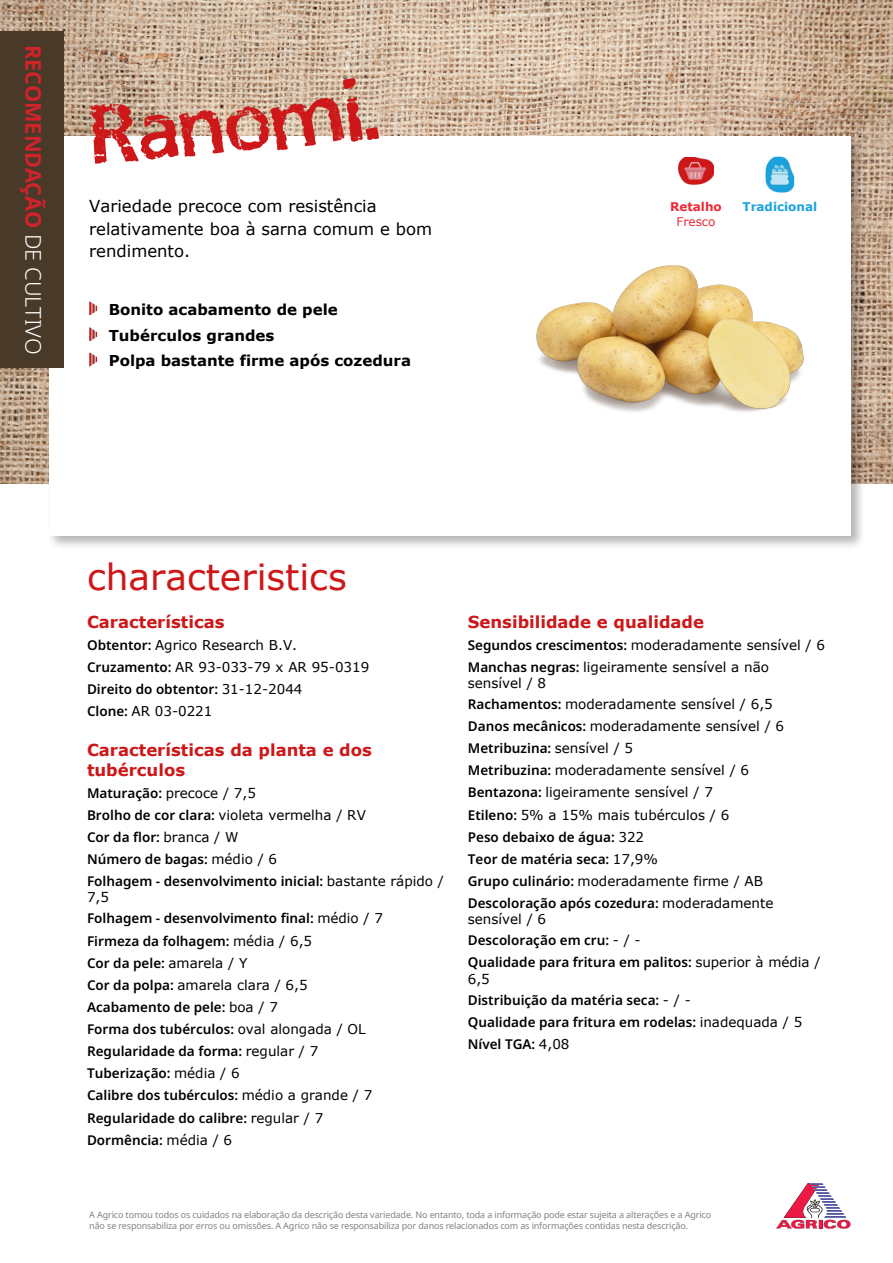
<style>
.page{position:relative;width:893px;height:1263px;background:#fff}
.page>*{position:absolute;margin:0;border:0;box-sizing:border-box;transform-origin:0 0}
.t1{font:84px "Agrico Tuberosum Cyrillic";color:#cd1719}
.t2{font:36px "Verdana";color:#cd1719}
.t3{font:700 21.75px "Noto Sans";color:#d1232a}
.t4{font:700 16.5px/20.1px "Verdana";color:#cd1719}
.t5{font:16.5px/22.5px "Verdana";color:#000}
.t6{font:700 15px/25.7px "Verdana";color:#000}
.t7{font:600 13.5px/22.2px "Noto Sans";color:#000}
.t8{font:13.5px/22.2px "Verdana";color:#000}
.t9{font:700 12px "Verdana";color:#1aa2dd}
.t10{font:700 12px "Verdana";color:#ed2939}
.t11{font:12px "Verdana";color:#ed2939}
.t12{font:9px/11.2px "Noto Sans";letter-spacing:-.015em;color:#808285}
.s1{font-weight:300;color:#fff}
.s2{font-family:"Noto Sans";font-weight:600}
.s3{font-family:"Verdana";font-weight:400}
</style>
<div class="page">
<img style="left:0;top:0;width:893px;height:483px">
<div style="left:47px;top:134px;width:818px;height:416px;background:#231f20;opacity:.33"></div>
<div style="left:49px;top:136px;width:801px;height:400px;background:#fff"></div>
<svg style="left:776px;top:1183px;width:74px;height:46px"></svg>
<div style="left:0;top:32px;width:64px;height:336px;background:#493929"></div>
<img style="left:89px;top:301px;width:8px;height:14px">
<img style="left:89px;top:327px;width:8px;height:14px">
<img style="left:89px;top:353px;width:8px;height:14px">
<img style="left:678px;top:157px;width:36px;height:28px">
<img style="left:765px;top:157px;width:29px;height:36px">
<img style="left:536px;top:265px;width:268px;height:147px">
<h3 class="t3" style="left:49px;top:45px;width:311px;rotate:90deg">RECOMENDAÇÃO <span class="s1">DE CULTIVO</span></h3>
<h1 class="t1" style="left:86px;top:102px;width:293px;rotate:-5deg">Ranomi.</h1>
<p class="t5" style="left:89px;top:195px;width:344px">Variedade precoce com resistência relativamente boa à sarna comum e bom rendimento.</p>
<p class="t6" style="left:109px;top:296px;width:304px">Bonito acabamento de pele<br>Tubérculos grandes<br>Polpa bastante firme após cozedura</p>
<p class="t10" style="left:670px;top:199px;width:53px">Retalho</p>
<p class="t11" style="left:676px;top:214px;width:40px">Fresco</p>
<p class="t9" style="left:742px;top:199px;width:76px">Tradicional</p>
<h2 class="t2" style="left:87px;top:554px;width:261px">characteristics</h2>
<p class="t4" style="left:87px;top:611px;width:139px">Características</p>
<p class="t8" style="left:87px;top:633px;width:284px"><span class="s2">Obtentor:</span> Agrico Research B.V.<br><span class="s2">Cruzamento:</span> AR 93-033-79 x AR 95-0319</p>
<p class="t7" style="left:87px;top:677px;width:217px">Direito do obtentor: <span class="s3">31-12-2044</span></p>
<p class="t8" style="left:87px;top:699px;width:127px"><span class="s2">Clone:</span> AR 03-0221</p>
<p class="t4" style="left:87px;top:739px;width:286px">Características da planta e dos tubérculos</p>
<p class="t8" style="left:87px;top:781px;width:280px"><span class="s2">Maturação:</span> precoce / 7,5<br><span class="s2">Brolho de cor clara:</span> violeta vermelha / RV</p>
<p class="t7" style="left:87px;top:826px;width:358px">Cor da flor: <span class="s3">branca / W<br></span>Número de bagas: <span class="s3">médio / 6<br></span>Folhagem - desenvolvimento inicial: <span class="s3">bastante rápido /</span></p>
<p class="t8" style="left:87px;top:886px;width:24px">7,5</p>
<p class="t7" style="left:87px;top:907px;width:298px">Folhagem - desenvolvimento final: <span class="s3">médio / 7<br></span>Firmeza da folhagem: <span class="s3">média / 6,5<br></span>Cor da pele: <span class="s3">amarela / Y</span></p>
<p class="t8" style="left:87px;top:973px;width:222px"><span class="s2">Cor da polpa:</span> amarela clara / 6,5</p>
<p class="t7" style="left:87px;top:995px;width:287px">Acabamento de pele: <span class="s3">boa / 7<br></span>Forma dos tubérculos: <span class="s3">oval alongada / OL<br></span>Regularidade da forma: <span class="s3">regular / 7<br></span>Tuberização: <span class="s3">média / 6<br></span>Calibre dos tubérculos: <span class="s3">médio a grande / 7<br></span>Regularidade do calibre: <span class="s3">regular / 7<br></span>Dormência: <span class="s3">média / 6</span></p>
<p class="t4" style="left:468px;top:611px;width:238px">Sensibilidade e qualidade</p>
<p class="t8" style="left:468px;top:633px;width:359px"><span class="s2">Segundos crescimentos:</span> moderadamente sensível / 6<br><span class="s2">Manchas negras:</span> ligeiramente sensível a não</p>
<p class="t8" style="left:468px;top:672px;width:318px;line-height:21.6px">sensível / 8<br><span class="s2">Rachamentos:</span> moderadamente sensível / 6,5<br><span class="s2">Danos mecânicos:</span> moderadamente sensível / 6</p>
<p class="t7" style="left:468px;top:737px;width:167px">Metribuzina: <span class="s3">sensível / 5</span></p>
<p class="t8" style="left:468px;top:759px;width:283px"><span class="s2">Metribuzina:</span> moderadamente sensível / 6<br><span class="s2">Bentazona:</span> ligeiramente sensível / 7<br><span class="s2">Etileno:</span> 5% a 15% mais tubérculos / 6</p>
<p class="t7" style="left:468px;top:825px;width:192px">Peso debaixo de água: <span class="s3">322<br></span>Teor de matéria seca: <span class="s3">17,9%</span></p>
<p class="t8" style="left:468px;top:869px;width:297px"><span class="s2">Grupo culinário:</span> moderadamente firme / AB</p>
<p class="t7" style="left:468px;top:892px;width:307px">Descoloração após cozedura: <span class="s3">moderadamente</span></p>
<p class="t8" style="left:468px;top:908px;width:80px">sensível / 6</p>
<p class="t7" style="left:468px;top:929px;width:354px">Descoloração em cru: <span class="s3">- / -<br></span>Qualidade para fritura em palitos: <span class="s3">superior à média /</span></p>
<p class="t8" style="left:468px;top:967px;width:24px">6,5</p>
<p class="t7" style="left:468px;top:988px;width:336px">Distribuição da matéria seca: <span class="s3">- / -<br></span>Qualidade para fritura em rodelas: <span class="s3">inadequada / 5<br></span>Nível TGA: <span class="s3">4,08</span></p>
<p class="t12" style="left:89px;top:1209px;width:623px">A Agrico tomou todos os cuidados na elaboração da descrição desta variedade. No entanto, toda a informação pode estar sujeita a alterações e a Agrico não se responsabiliza por erros ou omissões. A Agrico não se responsabiliza por danos relacionados com as informações contidas nesta descrição.</p>
</div>
